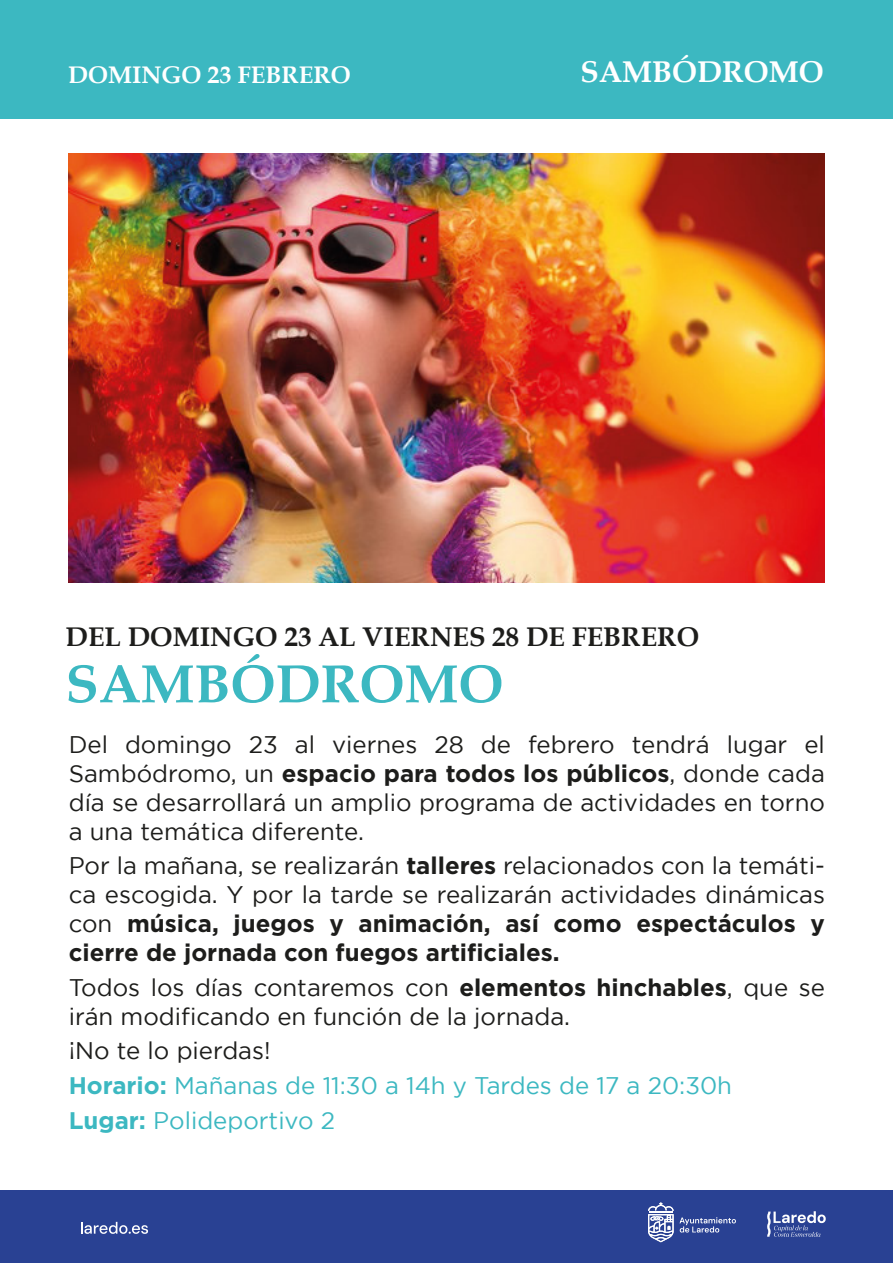
<style>
.page{position:relative;width:893px;height:1263px;background:#fff}
.page>*{position:absolute;margin:0;border:0;box-sizing:border-box;transform-origin:0 0}
.t1{font:700 54px "Book Antiqua";color:#3cb8c1}
.t2{font:700 30px "Book Antiqua";color:#fff}
.t3{font:700 27px "Book Antiqua";color:#1d1d1b}
.t4{font:24px/28.8px "Gotham";color:#1d1d1b;text-align:justify}
.t5{font:24px/34.8px "Gotham";color:#3cb8c1}
.t6{font:700 24px "Book Antiqua";color:#fff}
.s1{font-weight:700}
.s2{color:#1d1d1b}
</style>
<div class="page">
<div style="left:0;top:0;width:893px;height:118px;background:#3cb8c1"></div>
<img style="left:69px;top:154px;width:755px;height:428px">
<div style="left:0;top:1190px;width:893px;height:73px;background:#294193"></div>
<svg style="left:81px;top:1222px;width:67px;height:12px"></svg>
<svg style="left:767px;top:1211px;width:59px;height:26px"></svg>
<svg style="left:648px;top:1202px;width:88px;height:40px"></svg>
<p class="t6" style="left:68px;top:59px;width:284px">DOMINGO 23 FEBRERO</p>
<p class="t2" style="left:580px;top:51px;width:245px">SAMBÓDROMO</p>
<p class="t3" style="left:66px;top:618px;width:635px">DEL DOMINGO 23 AL VIERNES 28 DE FEBRERO</p>
<h1 class="t1" style="left:66px;top:647px;width:439px">SAMBÓDROMO</h1>
<p class="t4" style="left:69px;top:730px;width:758px">Del domingo 23 al viernes 28 de febrero tendrá lugar el Sambódromo, un <span class="s1">espacio para todos los públicos</span>, donde cada día se desarrollará un amplio programa de actividades en torno a una temática diferente.</p>
<p class="t4" style="left:69px;top:851px;width:758px">Por la mañana, se realizarán <span class="s1">talleres</span> relacionados con la temáti&shy;ca escogida. Y por la tarde se realizarán actividades dinámicas con <span class="s1">música, juegos y animación, así como espectáculos y cierre de jornada con fuegos artificiales.</span></p>
<p class="t4" style="left:69px;top:972px;width:758px">Todos los días contaremos con <span class="s1">elementos hinchables</span>, que se irán modificando en función de la jornada.</p>
<p class="t5" style="left:69px;top:1033px;width:665px"><span class="s2">¡No te lo pierdas!<br></span><span class="s1">Horario:</span> Mañanas de 11:30 a 14h y Tardes de 17 a 20:30h<br><span class="s1">Lugar:</span> Polideportivo 2</p>
</div>
